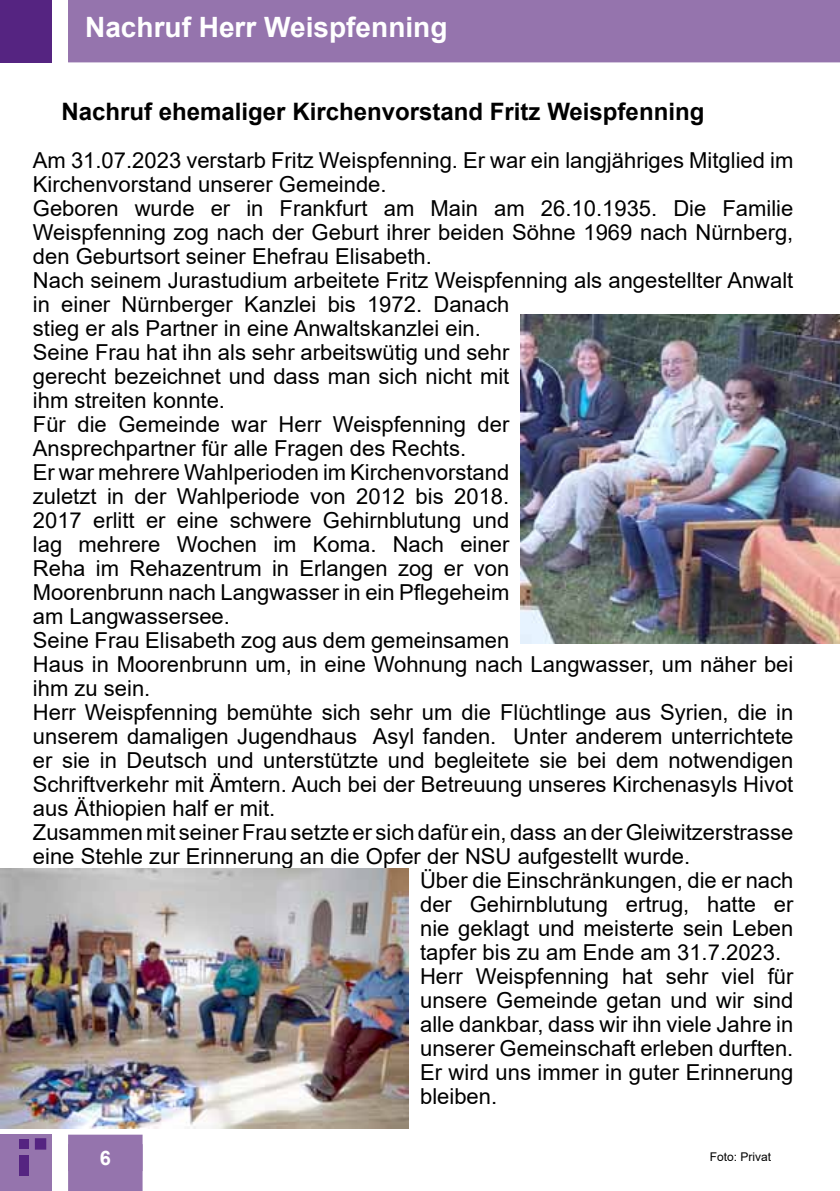
<style>
.page{position:relative;width:840px;height:1191px;background:#fff}
.page>*{position:absolute;margin:0;border:0;box-sizing:border-box;transform-origin:0 0}
.t1{font:700 28px "Arial";color:#fff}
.t2{font:700 24px "Arial";color:#000}
.t3{font:22px "Arial";color:#000}
.t4{font:700 20px "Arial";color:#fff}
.t5{font:12px "Arial";color:#000}
</style>
<div class="page">
<div style="left:0;top:0;width:51px;height:63px;background:#552481"></div>
<div style="left:68px;top:1134px;width:74px;height:57px;background:#9574ad"></div>
<div style="left:69px;top:1145px;width:72px;height:25px;background:#9574ad"></div>
<div style="left:68px;top:1144px;width:74px;height:27px;border:2px solid #9574ad"></div>
<div style="left:0;top:1134px;width:51px;height:57px;background:#9574ad"></div>
<div style="left:35px;top:1138px;width:11px;height:11px;background:#552481;border:2px solid #552481"></div>
<div style="left:20px;top:1139px;width:9px;height:9px;background:#552481"></div>
<div style="left:20px;top:1155px;width:9px;height:20px;background:#552481"></div>
<div style="left:68px;top:0;width:771px;height:62px;background:#9574ad"></div>
<img style="left:0;top:869px;width:408px;height:259px">
<img style="left:520px;top:314px;width:319px;height:330px">
<p class="t1" style="left:85px;top:7px;width:363px">Nachruf Herr Weispfenning</p>
<p class="t2" style="left:61px;top:94px;width:644px">Nachruf ehemaliger Kirchenvorstand Fritz Weispfenning</p>
<p class="t3" style="left:33px;top:145px;width:761px">Am 31.07.2023 verstarb Fritz Weispfenning. Er war ein langjähriges Mitglied im</p>
<p class="t3" style="left:33px;top:169px;width:355px">Kirchenvorstand unserer Gemeinde.</p>
<p class="t3" style="left:33px;top:193px;width:761px">Geboren wurde er in Frankfurt am Main am 26.10.1935. Die Familie</p>
<p class="t3" style="left:33px;top:217px;width:761px">Weispfenning zog nach der Geburt ihrer beiden Söhne 1969 nach Nürnberg,</p>
<p class="t3" style="left:33px;top:241px;width:400px">den Geburtsort seiner Ehefrau Elisabeth.</p>
<p class="t3" style="left:33px;top:265px;width:761px">Nach seinem Jurastudium arbeitete Fritz Weispfenning als angestellter Anwalt</p>
<p class="t3" style="left:33px;top:289px;width:477px">in einer Nürnberger Kanzlei bis 1972. Danach</p>
<p class="t3" style="left:33px;top:313px;width:449px">stieg er als Partner in eine Anwaltskanzlei ein.</p>
<p class="t3" style="left:33px;top:337px;width:477px">Seine Frau hat ihn als sehr arbeitswütig und sehr</p>
<p class="t3" style="left:33px;top:361px;width:477px">gerecht bezeichnet und dass man sich nicht mit</p>
<p class="t3" style="left:33px;top:385px;width:193px">ihm streiten konnte.</p>
<p class="t3" style="left:33px;top:409px;width:477px">Für die Gemeinde war Herr Weispfenning der</p>
<p class="t3" style="left:33px;top:433px;width:434px">Ansprechpartner für alle Fragen des Rechts.</p>
<p class="t3" style="left:33px;top:457px;width:477px">Er war mehrere Wahlperioden im Kirchenvorstand</p>
<p class="t3" style="left:33px;top:481px;width:477px">zuletzt in der Wahlperiode von 2012 bis 2018.</p>
<p class="t3" style="left:33px;top:505px;width:477px">2017 erlitt er eine schwere Gehirnblutung und</p>
<p class="t3" style="left:33px;top:529px;width:477px">lag mehrere Wochen im Koma. Nach einer</p>
<p class="t3" style="left:33px;top:553px;width:477px">Reha im Rehazentrum in Erlangen zog er von</p>
<p class="t3" style="left:33px;top:577px;width:477px">Moorenbrunn nach Langwasser in ein Pflegeheim</p>
<p class="t3" style="left:33px;top:601px;width:198px">am Langwassersee.</p>
<p class="t3" style="left:33px;top:625px;width:477px">Seine Frau Elisabeth zog aus dem gemeinsamen</p>
<p class="t3" style="left:33px;top:649px;width:761px">Haus in Moorenbrunn um, in eine Wohnung nach Langwasser, um näher bei</p>
<p class="t3" style="left:33px;top:673px;width:119px">ihm zu sein.</p>
<p class="t3" style="left:33px;top:697px;width:761px">Herr Weispfenning bemühte sich sehr um die Flüchtlinge aus Syrien, die in</p>
<p class="t3" style="left:33px;top:721px;width:761px">unserem damaligen Jugendhaus Asyl fanden. Unter anderem unterrichtete</p>
<p class="t3" style="left:33px;top:745px;width:761px">er sie in Deutsch und unterstützte und begleitete sie bei dem notwendigen</p>
<p class="t3" style="left:33px;top:769px;width:761px">Schriftverkehr mit Ämtern. Auch bei der Betreuung unseres Kirchenasyls Hivot</p>
<p class="t3" style="left:33px;top:793px;width:244px">aus Äthiopien half er mit.</p>
<p class="t3" style="left:33px;top:817px;width:761px">Zusammen mit seiner Frau setzte er sich dafür ein, dass an der Gleiwitzerstrasse</p>
<p class="t3" style="left:33px;top:841px;width:658px">eine Stehle zur Erinnerung an die Opfer der NSU aufgestellt wurde.</p>
<p class="t3" style="left:420px;top:865px;width:374px">Über die Einschränkungen, die er nach</p>
<p class="t3" style="left:420px;top:889px;width:374px">der Gehirnblutung ertrug, hatte er</p>
<p class="t3" style="left:420px;top:913px;width:374px">nie geklagt und meisterte sein Leben</p>
<p class="t3" style="left:420px;top:937px;width:362px">tapfer bis zu am Ende am 31.7.2023.</p>
<p class="t3" style="left:420px;top:961px;width:374px">Herr Weispfenning hat sehr viel für</p>
<p class="t3" style="left:420px;top:985px;width:374px">unsere Gemeinde getan und wir sind</p>
<p class="t3" style="left:420px;top:1009px;width:374px">alle dankbar, dass wir ihn viele Jahre in</p>
<p class="t3" style="left:420px;top:1033px;width:374px">unserer Gemeinschaft erleben durften.</p>
<p class="t3" style="left:420px;top:1057px;width:374px">Er wird uns immer in guter Erinnerung</p>
<p class="t3" style="left:420px;top:1081px;width:79px">bleiben.</p>
<p class="t4" style="left:100px;top:1143px;width:13px">6</p>
<p class="t5" style="left:709px;top:1148px;width:63px">Foto: Privat</p>
</div>
